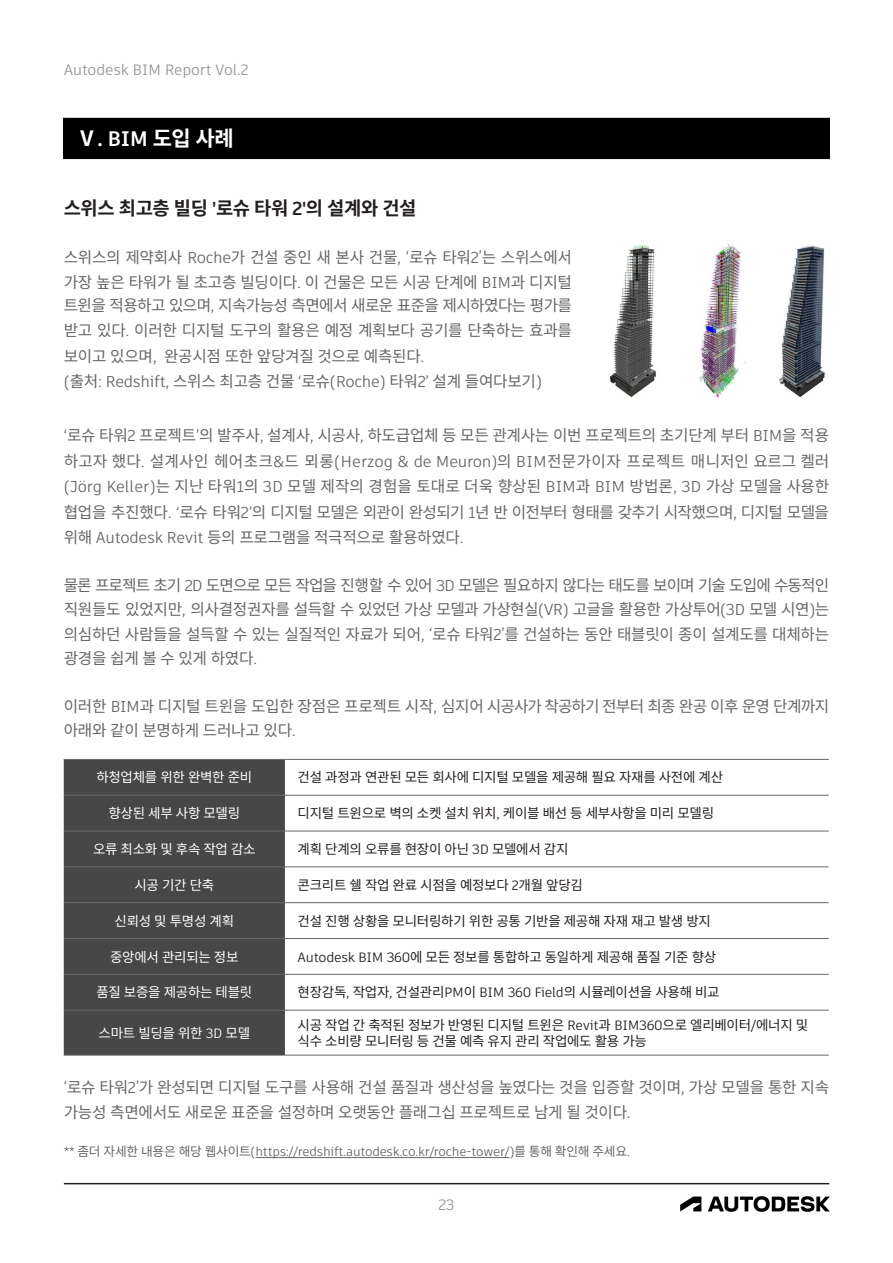
<style>
.page{position:relative;width:893px;height:1263px;background:#fff}
.page>*{position:absolute;margin:0;border:0;box-sizing:border-box;transform-origin:0 0}
.타이틀_-_음영{font:700 21px "Noto Sans CJ Kkr";color:#fff}
.본문_-_검정_굵게{font:700 18.75px "Noto Sans CJ Kkr";letter-spacing:-.02em;color:#231f20}
.본문_-_기본_666{font:15.75px/25.5px "Noto Sans CJ Kkr";letter-spacing:-.02em;color:#666}
.본문_-_기본_666-2{font:15.75px "Artifakt Element";letter-spacing:-.02em;color:#666}
.t1{font:15px "Artifakt Element";letter-spacing:-.01em;color:#939598}
.본문_-_기본_666-3{font:13.5px/16.5px "Noto Sans CJ Kkr";letter-spacing:-.02em;color:#231f20}
.본문_-_기본_666-4{font:13.5px "Noto Sans CJ Kkr";letter-spacing:-.02em;color:#fff}
.본문_-_기본_666-5{font:12.75px "Artifakt Element";letter-spacing:-.02em;color:#666}
.s1{font-family:"Artifakt Element"}
.s2{font-family:"Noto Sans CJ Kkr"}
</style>
<div class="page">
<hr style="left:64px;top:1183px;width:765px;height:1px;background:#231f20">
<img style="left:680px;top:1196px;width:149px;height:15px">
<div style="left:64px;top:128px;width:765px;height:21px;background:#000"></div>
<hr style="left:63px;top:118px;width:2px;height:41px;background:#000">
<hr style="left:828px;top:118px;width:2px;height:41px;background:#000">
<div style="left:63px;top:118px;width:767px;height:19px;background:#000"></div>
<div style="left:63px;top:138px;width:767px;height:21px;background:#000"></div>
<hr style="left:255px;top:1157px;width:254px;height:1px;background:#666">
<div style="left:64px;top:760px;width:221px;height:295px;background:#474748"></div>
<hr style="left:64px;top:759px;width:221px;height:1px;background:#67696b">
<hr style="left:285px;top:759px;width:544px;height:1px;background:#67696b">
<hr style="left:64px;top:795px;width:221px;height:1px;background:#67696b">
<hr style="left:285px;top:795px;width:544px;height:1px;background:#67696b">
<hr style="left:64px;top:831px;width:221px;height:1px;background:#67696b">
<hr style="left:285px;top:831px;width:544px;height:1px;background:#67696b">
<hr style="left:64px;top:867px;width:221px;height:1px;background:#67696b">
<hr style="left:285px;top:867px;width:544px;height:1px;background:#67696b">
<hr style="left:64px;top:902px;width:221px;height:1px;background:#67696b">
<hr style="left:285px;top:902px;width:544px;height:1px;background:#67696b">
<hr style="left:64px;top:938px;width:221px;height:1px;background:#67696b">
<hr style="left:285px;top:938px;width:544px;height:1px;background:#67696b">
<hr style="left:64px;top:974px;width:221px;height:1px;background:#67696b">
<hr style="left:285px;top:974px;width:544px;height:1px;background:#67696b">
<hr style="left:64px;top:1010px;width:221px;height:1px;background:#67696b">
<hr style="left:285px;top:1010px;width:544px;height:1px;background:#67696b">
<hr style="left:64px;top:1055px;width:221px;height:1px;background:#67696b">
<hr style="left:285px;top:1055px;width:544px;height:1px;background:#67696b">
<img style="left:609px;top:244px;width:218px;height:154px">
<p class="t1" style="left:64px;top:59px;width:186px">Autodesk BIM Report Vol.2</p>
<p class="타이틀_-_음영" style="left:77px;top:127px;width:159px">Ⅴ<span class="s1">. BIM</span> 도입 사례</p>
<p class="본문_-_검정_굵게" style="left:64px;top:197px;width:354px">스위스 최고층 빌딩 <span class="s1">'</span>로슈 타워 <span class="s1">2'</span>의 설계와 건설</p>
<p class="본문_-_기본_666" style="left:64px;top:245px;width:510px">스위스의 제약회사 <span class="s1">Roche</span>가 건설 중인 새 본사 건물<span class="s1">, ‘</span>로슈 타워<span class="s1">2’</span>는 스위스에서 가장 높은 타워가 될 초고층 빌딩이다<span class="s1">.</span> 이 건물은 모든 시공 단계에 <span class="s1">BIM</span>과 디지털</p>
<p class="본문_-_기본_666" style="left:64px;top:293px;width:510px;text-align:justify">트윈을 적용하고 있으며<span class="s1">,</span> 지속가능성 측면에서 새로운 표준을 제시하였다는 평가를 받고 있다<span class="s1">.</span> 이러한 디지털 도구의 활용은 예정 계획보다 공기를 단축하는 효과를 보이고 있으며<span class="s1">,</span> 완공시점 또한 앞당겨질 것으로 예측된다<span class="s1">.</span></p>
<p class="본문_-_기본_666-2" style="left:64px;top:371px;width:480px">(<span class="s2">출처</span>: Redshift, <span class="s2">스위스 최고층 건물</span> ‘<span class="s2">로슈</span>(Roche) <span class="s2">타워</span>2’ <span class="s2">설계 들여다보기</span>)</p>
<p class="본문_-_기본_666" style="left:64px;top:423px;width:767px;text-align:justify"><span class="s1">‘</span>로슈 타워<span class="s1">2</span> 프로젝트<span class="s1">’</span>의 발주사<span class="s1">,</span> 설계사<span class="s1">,</span> 시공사<span class="s1">,</span> 하도급업체 등 모든 관계사는 이번 프로젝트의 초기단계 부터 <span class="s1">BIM</span>을 적용 하고자 했다<span class="s1">.</span> 설계사인 헤어초크<span class="s1">&amp;</span>드 뫼롱<span class="s1">(Herzog &amp; de Meuron)</span>의 <span class="s1">BIM</span>전문가이자 프로젝트 매니저인 요르그 켈러 <span class="s1">(Jörg Keller)</span>는 지난 타워<span class="s1">1</span>의 <span class="s1">3D</span> 모델 제작의 경험을 토대로 더욱 향상된 <span class="s1">BIM</span>과 <span class="s1">BIM</span> 방법론<span class="s1">, 3D</span> 가상 모델을 사용한 협업을 추진했다<span class="s1">. ‘</span>로슈 타워<span class="s1">2’</span>의 디지털 모델은 외관이 완성되기 <span class="s1">1</span>년 반 이전부터 형태를 갖추기 시작했으며<span class="s1">,</span> 디지털 모델을 위해 <span class="s1">Autodesk Revit</span> 등의 프로그램을 적극적으로 활용하였다<span class="s1">.</span></p>
<p class="본문_-_기본_666" style="left:64px;top:574px;width:767px;line-height:24px;text-align:justify">물론 프로젝트 초기 <span class="s1">2D</span> 도면으로 모든 작업을 진행할 수 있어 <span class="s1">3D</span> 모델은 필요하지 않다는 태도를 보이며 기술 도입에 수동적인 직원들도 있었지만<span class="s1">,</span> 의사결정권자를 설득할 수 있었던 가상 모델과 가상현실<span class="s1">(VR)</span> 고글을 활용한 가상투어<span class="s1">(3D</span> 모델 시연<span class="s1">)</span>는 의심하던 사람들을 설득할 수 있는 실질적인 자료가 되어<span class="s1">, ‘</span>로슈 타워<span class="s1">2’</span>를 건설하는 동안 태블릿이 종이 설계도를 대체하는 광경을 쉽게 볼 수 있게 하였다<span class="s1">.</span></p>
<p class="본문_-_기본_666" style="left:64px;top:694px;width:767px;line-height:24px">이러한 <span class="s1">BIM</span>과 디지털 트윈을 도입한 장점은 프로젝트 시작<span class="s1">,</span> 심지어 시공사가 착공하기 전부터 최종 완공 이후 운영 단계까지 아래와 같이 분명하게 드러나고 있다<span class="s1">.</span></p>
<p class="본문_-_기본_666-4" style="left:96px;top:770px;width:157px">하청업체를 위한 완벽한 준비</p>
<p class="본문_-_기본_666-3" style="left:298px;top:769px;width:427px">건설 과정과 연관된 모든 회사에 디지털 모델을 제공해 필요 자재를 사전에 계산</p>
<p class="본문_-_기본_666-4" style="left:108px;top:806px;width:133px">향상된 세부 사항 모델링</p>
<p class="본문_-_기본_666-3" style="left:298px;top:805px;width:418px">디지털 트윈으로 벽의 소켓 설치 위치<span class="s1">,</span> 케이블 배선 등 세부사항을 미리 모델링</p>
<p class="본문_-_기본_666-4" style="left:93px;top:841px;width:164px">오류 최소화 및 후속 작업 감소</p>
<p class="본문_-_기본_666-3" style="left:298px;top:841px;width:272px">계획 단계의 오류를 현장이 아닌 <span class="s1">3D</span> 모델에서 감지</p>
<p class="본문_-_기본_666-4" style="left:134px;top:877px;width:81px">시공 기간 단축</p>
<p class="본문_-_기본_666-3" style="left:298px;top:877px;width:287px">콘크리트 쉘 작업 완료 시점을 예정보다 <span class="s1">2</span>개월 앞당김</p>
<p class="본문_-_기본_666-4" style="left:115px;top:913px;width:121px">신뢰성 및 투명성 계획</p>
<p class="본문_-_기본_666-3" style="left:298px;top:913px;width:415px">건설 진행 상황을 모니터링하기 위한 공통 기반을 제공해 자재 재고 발생 방지</p>
<p class="본문_-_기본_666-4" style="left:110px;top:949px;width:130px">중앙에서 관리되는 정보</p>
<p class="본문_-_기본_666-3" style="left:298px;top:949px;width:420px"><span class="s1">Autodesk BIM 360</span>에 모든 정보를 통합하고 동일하게 제공해 품질 기준 향상</p>
<p class="본문_-_기본_666-4" style="left:96px;top:985px;width:157px">품질 보증을 제공하는 테블릿</p>
<p class="본문_-_기본_666-3" style="left:298px;top:984px;width:424px">현장감독<span class="s1">,</span> 작업자<span class="s1">,</span> 건설관리<span class="s1">PM</span>이 <span class="s1">BIM 360 Field</span>의 시뮬레이션을 사용해 비교</p>
<p class="본문_-_기본_666-4" style="left:99px;top:1025px;width:153px">스마트 빌딩을 위한 <span class="s1">3D</span> 모델</p>
<p class="본문_-_기본_666-3" style="left:298px;top:1016px;width:512px">시공 작업 간 축적된 정보가 반영된 디지털 트윈은 <span class="s1">Revit</span>과 <span class="s1">BIM360</span>으로 엘리베이터<span class="s1">/</span>에너지 및 식수 소비량 모니터링 등 건물 예측 유지 관리 작업에도 활용 가능</p>
<p class="본문_-_기본_666" style="left:64px;top:1075px;width:767px"><span class="s1">‘</span>로슈 타워<span class="s1">2’</span>가 완성되면 디지털 도구를 사용해 건설 품질과 생산성을 높였다는 것을 입증할 것이며<span class="s1">,</span> 가상 모델을 통한 지속 가능성 측면에서도 새로운 표준을 설정하며 오랫동안 플래그십 프로젝트로 남게 될 것이다<span class="s1">.</span></p>
<p class="본문_-_기본_666-5" style="left:64px;top:1143px;width:568px">** <span class="s2">좀더 자세한 내용은 해당 웹사이트</span>(https://redshift.autodesk.co.kr/roche-tower/)<span class="s2">를 통해 확인해 주세요</span>.</p>
<p class="t1" style="left:438px;top:1194px;width:18px">23</p>
</div>
